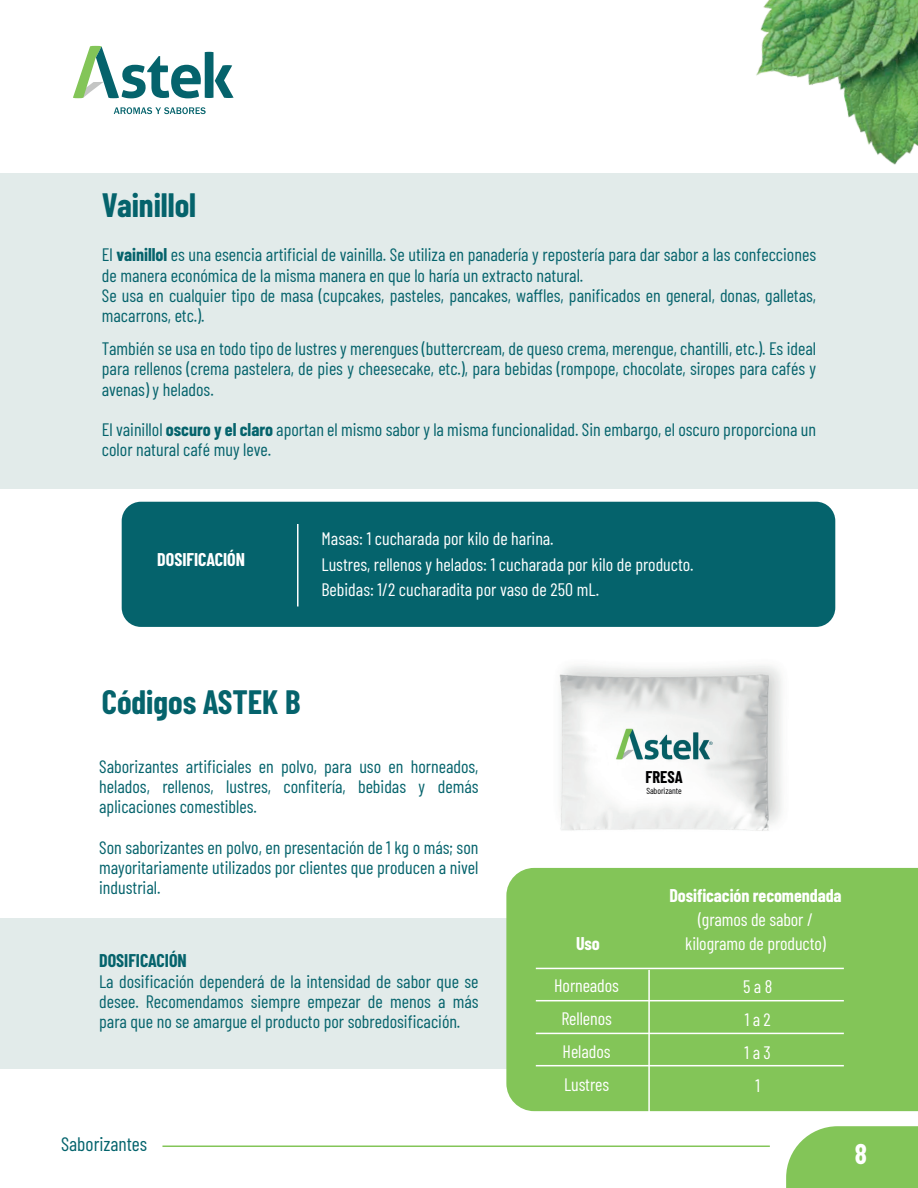
<style>
.page{position:relative;width:918px;height:1188px;background:#fff}
.page>*{position:absolute;margin:0;border:0;box-sizing:border-box;transform-origin:0 0}
.t1{font:700 33px "Barlow Condensed";color:#05636c}
.t2{font:700 27.75px "Barlow Condensed";color:#fff}
.t3{font:19.5px "Barlow Condensed";color:#03636c}
.t4{font:18px/20.2px "Barlow Condensed";color:#05636c;text-align:justify}
.t5{font:18px/33px "Barlow Condensed";color:#fff;text-align:center}
.t6{font:700 18px "Barlow Condensed";letter-spacing:-.005em;color:#fff}
.t7{font:700 18px "Barlow Condensed";color:#05636c}
.t8{font:700 16.5px "Barlow Condensed";letter-spacing:-.005em;color:#000001}
.t9{font:8.85px "Barlow Condensed";letter-spacing:-.005em;color:#000001}
.s1{font-weight:700}
</style>
<div class="page">
<div style="left:0;top:173px;width:918px;height:315px;background:#e2ebea"></div>
<div style="left:0;top:918px;width:605px;height:151px;background:#e2ebea"></div>
<svg style="left:73px;top:46px;width:161px;height:52px"></svg>
<svg style="left:114px;top:107px;width:92px;height:7px"></svg>
<svg style="left:786px;top:1126px;width:132px;height:62px;background:#8cc964"></svg>
<img style="left:756px;top:0;width:162px;height:165px">
<img style="left:534px;top:665px;width:268px;height:203px">
<div style="left:506px;top:868px;width:412px;height:243px;background:#83c558"></div>
<hr style="left:648px;top:970px;width:2px;height:169px;background:#fff">
<hr style="left:536px;top:1000px;width:308px;height:1px;background:#fff">
<hr style="left:536px;top:968px;width:308px;height:1px;background:#fff">
<hr style="left:536px;top:1033px;width:308px;height:1px;background:#fff">
<hr style="left:536px;top:1065px;width:308px;height:1px;background:#fff">
<div style="left:122px;top:502px;width:713px;height:125px;background:#05636c;border-radius:19px"></div>
<hr style="left:297px;top:524px;width:2px;height:83px;background:#fff">
<hr style="left:162px;top:1146px;width:608px;height:1px;background:#83c558">
<h1 class="t1" style="left:102px;top:182px;width:96px">Vainillol</h1>
<p class="t4" style="left:102px;top:243px;width:716px;text-align:left">El <span class="s1">vainillol</span> es una esencia artificial de vainilla. Se utiliza en panadería y repostería para dar sabor a las confecciones de manera económica de la misma manera en que lo haría un extracto natural.<br>Se usa en cualquier tipo de masa (cupcakes, pasteles, pancakes, waffles, panificados en general, donas, galletas, macarrons, etc.).</p>
<p class="t4" style="left:102px;top:337px;width:716px">También se usa en todo tipo de lustres y merengues (buttercream, de queso crema, merengue, chantilli, etc.). Es ideal para rellenos (crema pastelera, de pies y cheesecake, etc.), para bebidas (rompope, chocolate, siropes para cafés y avenas) y helados.</p>
<p class="t4" style="left:102px;top:418px;width:716px">El vainillol <span class="s1">oscuro y el claro</span> aportan el mismo sabor y la misma funcionalidad. Sin embargo, el oscuro proporciona un color natural café muy leve.</p>
<p class="t6" style="left:157px;top:547px;width:89px">DOSIFICACIÓN</p>
<p class="t5" style="left:322px;top:525px;width:374px;line-height:25.5px;text-align:left">Masas: 1 cucharada por kilo de harina.<br>Lustres, rellenos y helados: 1 cucharada por kilo de producto.<br>Bebidas: 1/2 cucharadita por vaso de 250 mL.</p>
<h1 class="t1" style="left:102px;top:679px;width:200px">Códigos ASTEK B</h1>
<p class="t4" style="left:99px;top:755px;width:381px">Saborizantes artificiales en polvo, para uso en horneados, helados, rellenos, lustres, confitería, bebidas y demás aplicaciones comestibles.</p>
<p class="t4" style="left:99px;top:836px;width:381px">Son saborizantes en polvo, en presentación de 1 kg o más; son mayoritariamente utilizados por clientes que producen a nivel industrial.</p>
<p class="t7" style="left:99px;top:948px;width:89px">DOSIFICACIÓN</p>
<p class="t4" style="left:99px;top:970px;width:381px">La dosificación dependerá de la intensidad de sabor que se desee. Recomendamos siempre empezar de menos a más para que no se amargue el producto por sobredosificación.</p>
<p class="t3" style="left:61px;top:1130px;width:88px">Saborizantes</p>
<p class="t8" style="left:646px;top:765px;width:39px">FRESA</p>
<p class="t9" style="left:646px;top:784px;width:37px">Saborizante</p>
<p class="t6" style="left:576px;top:931px;width:25px">Uso</p>
<p class="t6" style="left:669px;top:883px;width:174px">Dosificación recomendada</p>
<p class="t5" style="left:685px;top:906px;width:142px;line-height:24px">(gramos de sabor / kilogramo de producto)</p>
<p class="t5" style="left:554px;top:968px;width:66px">Horneados<br>Rellenos<br>Helados<br>Lustres</p>
<p class="t5" style="left:743px;top:969px;width:31px">5 a 8<br>1 a 2<br>1 a 3<br>1</p>
<h2 class="t2" style="left:855px;top:1134px;width:14px">8</h2>
</div>
